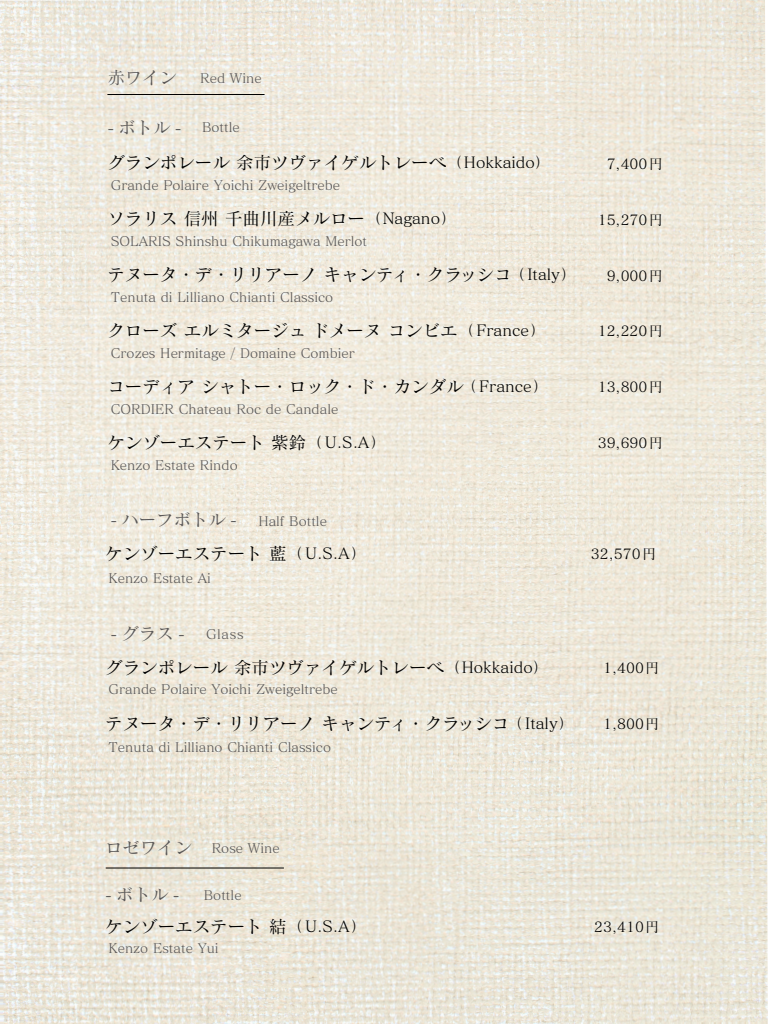
<style>
.page{position:relative;width:768px;height:1024px;background:#fff}
.page>*{position:absolute;margin:0;border:0;box-sizing:border-box;transform-origin:0 0}
.t1{font:17.5px "Matisse Pro N M";color:#000}
.t2{font:17.35px "Matisse Pro N M";color:#595757}
.t3{font:14px "Matisse Pro N M";color:#000}
.t4{font:13.2px "Matisse Pro N M";color:#595757}
.s1{font-size:17.35px}
.s2{font-size:15.5px}
.s3{font-size:13.2px}
</style>
<div class="page">
<img style="left:0;top:0;width:768px;height:1024px">
<hr style="left:107px;top:94px;width:158px;height:1px;background:#000">
<hr style="left:106px;top:868px;width:178px;height:1px;background:#000">
<h2 class="t2" style="left:107px;top:67px;width:71px">赤ワイン</h2>
<p class="t4" style="left:200px;top:70px;width:63px">Red Wine</p>
<p class="t4" style="left:107px;top:119px;width:134px"><span class="s1">- ボトル -</span> Bottle</p>
<h1 class="t1" style="left:107px;top:152px;width:445px">グランポレール 余市ツヴァイゲルトレーベ<span class="s2">（Hokkaido）</span></h1>
<p class="t4" style="left:111px;top:177px;width:231px">Grande Polaire Yoichi Zweigeltrebe</p>
<h1 class="t1" style="left:107px;top:208px;width:351px">ソラリス 信州 千曲川産メルロー<span class="s2">（Nagano）</span></h1>
<h1 class="t1" style="left:107px;top:264px;width:471px">テヌータ・デ・リリアーノ キャンティ・クラッシコ<span class="s2">（ Italy）</span></h1>
<h1 class="t1" style="left:107px;top:320px;width:440px">クローズ エルミタージュ ドメーヌ コンビエ<span class="s2">（ France）</span></h1>
<p class="t4" style="left:111px;top:233px;width:258px">SOLARIS Shinshu Chikumagawa Merlot</p>
<p class="t4" style="left:111px;top:289px;width:224px">Tenuta di Lilliano Chianti Classico</p>
<p class="t4" style="left:111px;top:345px;width:245px">Crozes Hermitage / Domaine Combier</p>
<h1 class="t1" style="left:107px;top:376px;width:443px">コーディア シャトー・ロック・ド・カンダル<span class="s2">（ France）</span></h1>
<p class="t4" style="left:111px;top:401px;width:247px">CORDIER Chateau Roc de Candale 　</p>
<h1 class="t1" style="left:107px;top:432px;width:281px">ケンゾーエステート 紫鈴<span class="s2">（ U.S.A）</span></h1>
<p class="t4" style="left:111px;top:457px;width:128px">Kenzo Estate Rindo</p>
<p class="t3" style="left:607px;top:155px;width:58px">7,400円</p>
<p class="t3" style="left:598px;top:211px;width:67px">15,270円</p>
<p class="t3" style="left:607px;top:267px;width:58px">9,000円</p>
<p class="t3" style="left:598px;top:323px;width:67px">12,220円</p>
<p class="t3" style="left:598px;top:378px;width:67px">13,800円</p>
<p class="t3" style="left:598px;top:434px;width:67px">39,690円</p>
<p class="t4" style="left:110px;top:513px;width:218px"><span class="s1">- ハーフボトル -</span> Half Bottle</p>
<h1 class="t1" style="left:105px;top:542px;width:263px">ケンゾーエステート 藍<span class="s2">（ U.S.A）</span></h1>
<p class="t3" style="left:591px;top:545px;width:67px">32,570円</p>
<p class="t4" style="left:109px;top:570px;width:104px">Kenzo Estate Ai</p>
<h2 class="t2" style="left:110px;top:623px;width:135px">- グラス - <span class="s3">Glass</span></h2>
<h1 class="t1" style="left:105px;top:657px;width:445px">グランポレール 余市ツヴァイゲルトレーベ<span class="s2">（Hokkaido）</span></h1>
<p class="t4" style="left:109px;top:681px;width:231px">Grande Polaire Yoichi Zweigeltrebe</p>
<h1 class="t1" style="left:105px;top:713px;width:471px">テヌータ・デ・リリアーノ キャンティ・クラッシコ<span class="s2">（ Italy）</span></h1>
<p class="t4" style="left:109px;top:739px;width:224px">Tenuta di Lilliano Chianti Classico</p>
<p class="t3" style="left:603px;top:659px;width:58px">1,400円</p>
<p class="t3" style="left:603px;top:715px;width:58px">1,800円</p>
<p class="t4" style="left:105px;top:840px;width:176px"><span class="s1">ロゼワイン</span> Rose Wine</p>
<h2 class="t2" style="left:105px;top:884px;width:76px">- ボトル -</h2>
<p class="t4" style="left:204px;top:887px;width:39px">Bottle</p>
<h1 class="t1" style="left:105px;top:915px;width:263px">ケンゾーエステート 結<span class="s2">（ U.S.A）</span></h1>
<p class="t4" style="left:109px;top:940px;width:112px">Kenzo Estate Yui</p>
<p class="t3" style="left:594px;top:918px;width:67px">23,410円</p>
</div>
